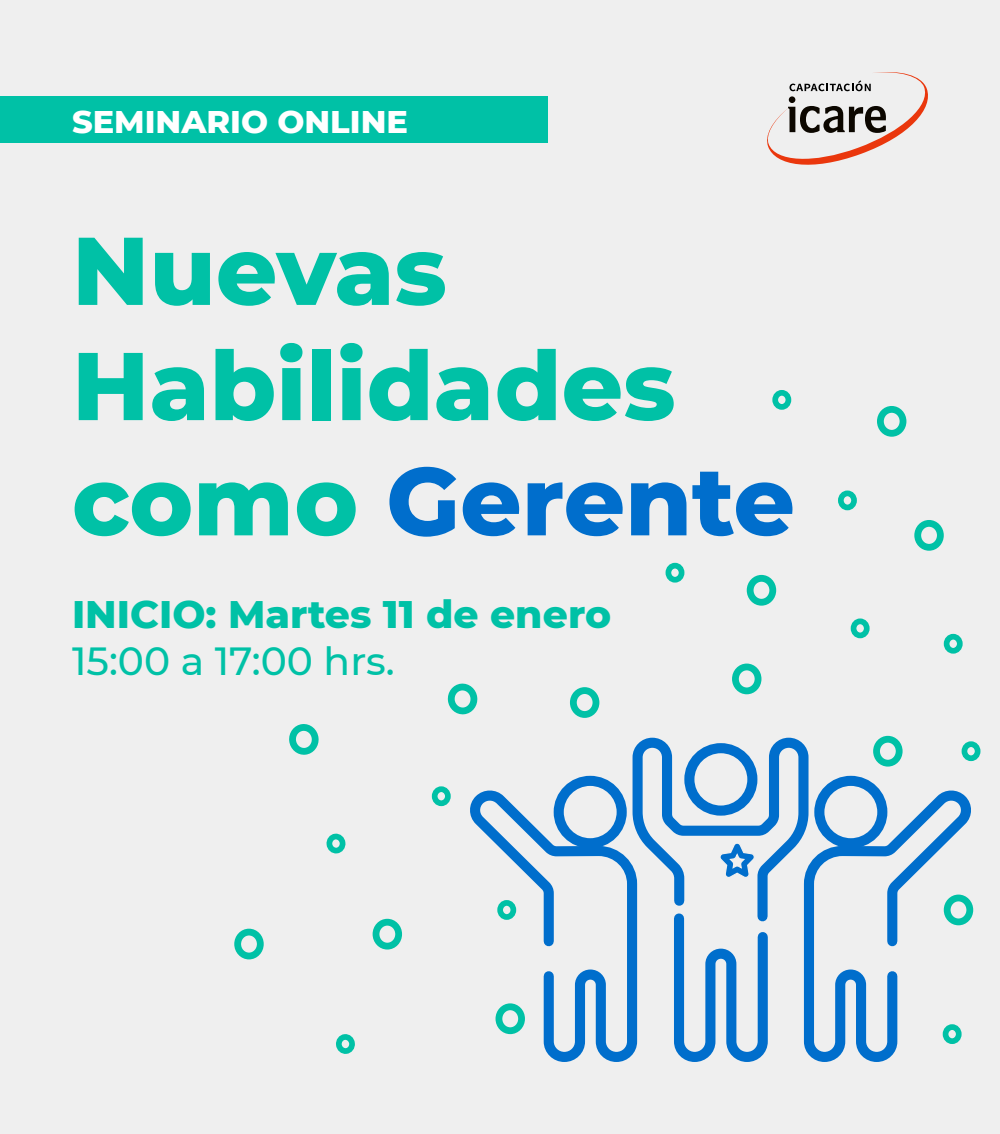
<style>
.page{position:relative;width:1000px;height:1134px;background:#efefef}
.page>*{position:absolute;margin:0;border:0;box-sizing:border-box;transform-origin:0 0}
.t1{font:800 96px/115.2px "Montserrat";color:#00c1a6}
.t2{font:800 39.2px "Montserrat";color:#00c1a6}
.t3{font:500 39.2px "Montserrat";color:#00c1a6}
.t4{font:800 32px "Montserrat";color:#fff}
.s1{color:#006ecc}
</style>
<div class="page">
<div style="left:570px;top:687px;width:29px;height:31px;border:7px solid #00c1a6;border-radius:50%"></div>
<svg style="left:447px;top:683px;width:31px;height:32px"></svg>
<div style="left:373px;top:919px;width:29px;height:30px;border:7px solid #00c1a6;border-radius:50%"></div>
<div style="left:234px;top:929px;width:30px;height:30px;border:7px solid #00c1a6;border-radius:50%"></div>
<div style="left:732px;top:663px;width:29px;height:31px;border:7px solid #00c1a6;border-radius:50%"></div>
<svg style="left:289px;top:724px;width:30px;height:31px"></svg>
<div style="left:914px;top:520px;width:30px;height:31px;border:7px solid #00c1a6;border-radius:50%"></div>
<div style="left:877px;top:406px;width:29px;height:31px;border:7px solid #00c1a6;border-radius:50%"></div>
<div style="left:747px;top:575px;width:29px;height:31px;border:7px solid #00c1a6;border-radius:50%"></div>
<div style="left:666px;top:563px;width:18px;height:20px;border:6px solid #00c1a6;border-radius:50%"></div>
<div style="left:772px;top:390px;width:19px;height:20px;border:6px solid #00c1a6;border-radius:50%"></div>
<div style="left:326px;top:833px;width:20px;height:21px;border:6px solid #00c1a6;border-radius:50%"></div>
<div style="left:336px;top:1034px;width:19px;height:20px;border:6px solid #00c1a6;border-radius:50%"></div>
<div style="left:962px;top:741px;width:18px;height:20px;border:6px solid #00c1a6;border-radius:50%"></div>
<div style="left:432px;top:786px;width:19px;height:20px;border:6px solid #00c1a6;border-radius:50%"></div>
<div style="left:851px;top:618px;width:19px;height:20px;border:6px solid #00c1a6;border-radius:50%"></div>
<div style="left:838px;top:490px;width:19px;height:20px;border:6px solid #00c1a6;border-radius:50%"></div>
<div style="left:944px;top:634px;width:19px;height:20px;border:6px solid #00c1a6;border-radius:50%"></div>
<svg style="left:767px;top:72px;width:161px;height:93px"></svg>
<div style="left:0;top:97px;width:548px;height:46px;background:#00c1a6"></div>
<svg style="left:474px;top:735px;width:493px;height:327px"></svg>
<svg style="left:799px;top:780px;width:175px;height:282px"></svg>
<p class="t4" style="left:72px;top:98px;width:337px">SEMINARIO ONLINE</p>
<p class="t1" style="left:72px;top:208px;width:725px">Nuevas<br>Habilidades como <span class="s1">Gerente</span></p>
<p class="t2" style="left:72px;top:586px;width:541px">INICIO: Martes 11 de enero</p>
<p class="t3" style="left:72px;top:634px;width:324px">15:00 a 17:00 hrs.</p>
</div>
